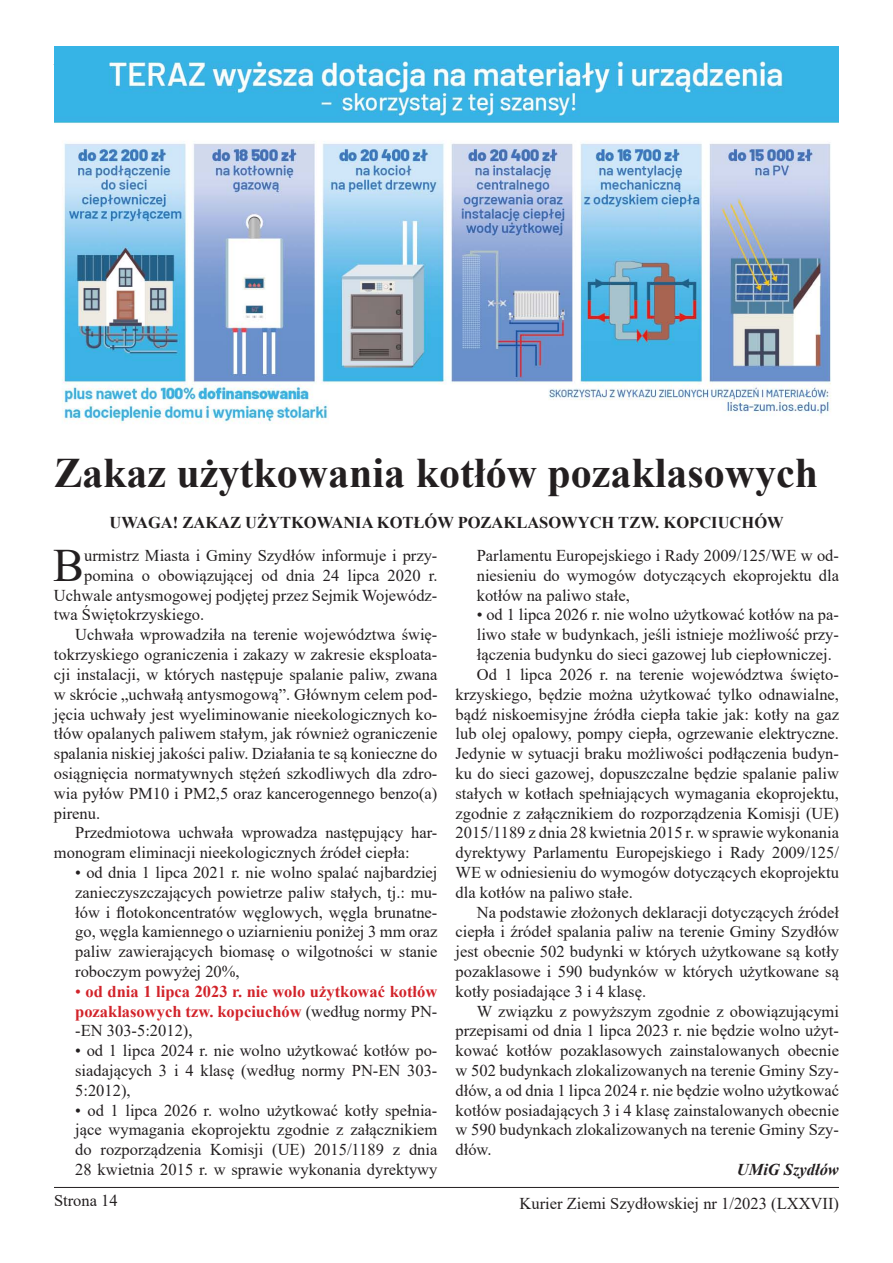
<style>
.page{position:relative;width:893px;height:1263px;background:#fff}
.page>*{position:absolute;margin:0;border:0;box-sizing:border-box;transform-origin:0 0}
.t1{font:46.35px "Times New Roman";color:#231f20}
.t2{font:700 42px "Times New Roman";color:#231f20}
.t3{font:16.5px/19.8px "Times New Roman";color:#231f20;text-align:justify}
.t4{font:700 16.5px/19.8px "Times New Roman";color:#d2232a;text-align:justify}
.t5{font:700 16.5px "Times New Roman";color:#231f20}
.t6{font:italic 700 16.5px "Times New Roman";color:#231f20}
.s1{font-weight:400}
.s2{font-weight:400;color:#231f20}
</style>
<div class="page">
<hr style="left:54px;top:1187px;width:785px;height:1px;background:#231f20">
<img style="left:54px;top:47px;width:785px;height:377px">
<h2 class="t2" style="left:54px;top:443px;width:766px">Zakaz użytkowania kotłów pozaklasowych</h2>
<p class="t5" style="left:110px;top:510px;width:675px">UWAGA! ZAKAZ UŻYTKOWANIA KOTŁÓW POZAKLASOWYCH TZW. KOPCIUCHÓW</p>
<h1 class="t1" style="left:53px;top:533px;width:32px">B</h1>
<p class="t3" style="left:84px;top:545px;width:355px">urmistrz Miasta i Gminy Szydłów informuje i przy-</p>
<p class="t3" style="left:84px;top:565px;width:355px">pomina o obowiązującej od dnia 24 lipca 2020 r.</p>
<p class="t3" style="left:54px;top:585px;width:385px">Uchwale antysmogowej podjętej przez Sejmik Wojewódz-</p>
<p class="t3" style="left:54px;top:604px;width:152px">twa Świętokrzyskiego.</p>
<p class="t3" style="left:75px;top:624px;width:364px">Uchwała wprowadziła na terenie województwa świę-</p>
<p class="t3" style="left:54px;top:644px;width:385px">tokrzyskiego ograniczenia i zakazy w zakresie eksploata-</p>
<p class="t3" style="left:54px;top:664px;width:385px">cji instalacji, w których następuje spalanie paliw, zwana</p>
<p class="t3" style="left:54px;top:684px;width:385px">w skrócie „uchwałą antysmogową”. Głównym celem pod-</p>
<p class="t3" style="left:54px;top:703px;width:385px">jęcia uchwały jest wyeliminowanie nieekologicznych ko-</p>
<p class="t3" style="left:54px;top:723px;width:385px">tłów opalanych paliwem stałym, jak również ograniczenie</p>
<p class="t3" style="left:54px;top:743px;width:385px">spalania niskiej jakości paliw. Działania te są konieczne do</p>
<p class="t3" style="left:54px;top:763px;width:385px">osiągnięcia normatywnych stężeń szkodliwych dla zdro-</p>
<p class="t3" style="left:54px;top:783px;width:385px">wia pyłów PM10 i PM2,5 oraz kancerogennego benzo(a)</p>
<p class="t3" style="left:54px;top:802px;width:48px">pirenu.</p>
<p class="t3" style="left:75px;top:822px;width:364px">Przedmiotowa uchwała wprowadza następujący har-</p>
<p class="t3" style="left:54px;top:842px;width:357px">monogram eliminacji nieekologicznych źródeł ciepła:</p>
<p class="t3" style="left:75px;top:862px;width:364px">• od dnia 1 lipca 2021 r. nie wolno spalać najbardziej zanieczyszczających powietrze paliw stałych, tj.: mu&shy;łów i flotokoncentratów węglowych, węgla brunatne&shy;go, węgla kamiennego o uziarnieniu poniżej 3 mm oraz paliw zawierających biomasę o wilgotności w stanie roboczym powyżej 20%,</p>
<p class="t4" style="left:75px;top:981px;width:364px"><span class="s1">•</span> od dnia 1 lipca 2023 r. nie wolo użytkować kotłów pozaklasowych tzw. kopciuchów <span class="s2">(według normy PN--EN 303-5:2012),</span></p>
<p class="t3" style="left:75px;top:1040px;width:364px">• od 1 lipca 2024 r. nie wolno użytkować kotłów po&shy;siadających 3 i 4 klasę (według normy PN-EN 303- 5:2012),</p>
<p class="t3" style="left:75px;top:1099px;width:364px">• od 1 lipca 2026 r. wolno użytkować kotły spełnia&shy;jące wymagania ekoprojektu zgodnie z załącznikiem do rozporządzenia Komisji (UE) 2015/1189 z dnia 28 kwietnia 2015 r. w sprawie wykonania dyrektywy</p>
<p class="t3" style="left:477px;top:545px;width:364px">Parlamentu Europejskiego i Rady 2009/125/WE w od&shy;niesieniu do wymogów dotyczących ekoprojektu dla kotłów na paliwo stałe,</p>
<p class="t3" style="left:477px;top:604px;width:364px">• od 1 lipca 2026 r. nie wolno użytkować kotłów na pa-</p>
<p class="t3" style="left:477px;top:624px;width:364px">liwo stałe w budynkach, jeśli istnieje możliwość przy-</p>
<p class="t3" style="left:477px;top:644px;width:357px">łączenia budynku do sieci gazowej lub ciepłowniczej.</p>
<p class="t3" style="left:477px;top:664px;width:364px">Od 1 lipca 2026 r. na terenie województwa święto-</p>
<p class="t3" style="left:455px;top:684px;width:385px">krzyskiego, będzie można użytkować tylko odnawialne,</p>
<p class="t3" style="left:455px;top:703px;width:385px">bądź niskoemisyjne źródła ciepła takie jak: kotły na gaz</p>
<p class="t3" style="left:455px;top:723px;width:385px">lub olej opalowy, pompy ciepła, ogrzewanie elektryczne.</p>
<p class="t3" style="left:455px;top:743px;width:385px">Jedynie w sytuacji braku możliwości podłączenia budyn-</p>
<p class="t3" style="left:455px;top:763px;width:385px">ku do sieci gazowej, dopuszczalne będzie spalanie paliw</p>
<p class="t3" style="left:455px;top:783px;width:385px">stałych w kotłach spełniających wymagania ekoprojektu,</p>
<p class="t3" style="left:455px;top:802px;width:385px">zgodnie z załącznikiem do rozporządzenia Komisji (UE)</p>
<p class="t3" style="left:455px;top:822px;width:385px">2015/1189 z dnia 28 kwietnia 2015 r. w sprawie wykonania</p>
<p class="t3" style="left:455px;top:842px;width:385px">dyrektywy Parlamentu Europejskiego i Rady 2009/125/</p>
<p class="t3" style="left:455px;top:862px;width:385px">WE w odniesieniu do wymogów dotyczących ekoprojektu</p>
<p class="t3" style="left:455px;top:882px;width:179px">dla kotłów na paliwo stałe.</p>
<p class="t3" style="left:477px;top:901px;width:364px">Na podstawie złożonych deklaracji dotyczących źródeł</p>
<p class="t3" style="left:455px;top:921px;width:385px">ciepła i źródeł spalania paliw na terenie Gminy Szydłów</p>
<p class="t3" style="left:455px;top:941px;width:385px">jest obecnie 502 budynki w których użytkowane są kotły</p>
<p class="t3" style="left:455px;top:961px;width:385px">pozaklasowe i 590 budynków w których użytkowane są</p>
<p class="t3" style="left:455px;top:981px;width:192px">kotły posiadające 3 i 4 klasę.</p>
<p class="t3" style="left:477px;top:1000px;width:364px">W związku z powyższym zgodnie z obowiązującymi</p>
<p class="t3" style="left:455px;top:1020px;width:385px">przepisami od dnia 1 lipca 2023 r. nie będzie wolno użyt-</p>
<p class="t3" style="left:455px;top:1040px;width:385px">kować kotłów pozaklasowych zainstalowanych obecnie</p>
<p class="t3" style="left:455px;top:1060px;width:385px">w 502 budynkach zlokalizowanych na terenie Gminy Szy-</p>
<p class="t3" style="left:455px;top:1080px;width:385px">dłów, a od dnia 1 lipca 2024 r. nie będzie wolno użytkować</p>
<p class="t3" style="left:455px;top:1099px;width:385px">kotłów posiadających 3 i 4 klasę zainstalowanych obecnie</p>
<p class="t3" style="left:455px;top:1119px;width:385px">w 590 budynkach zlokalizowanych na terenie Gminy Szy-</p>
<p class="t3" style="left:455px;top:1139px;width:38px">dłów.</p>
<p class="t6" style="left:737px;top:1158px;width:104px">UMiG Szydłów</p>
<p class="t3" style="left:54px;top:1190px;width:65px">Strona 14</p>
<p class="t3" style="left:520px;top:1193px;width:321px">Kurier Ziemi Szydłowskiej nr 1/2023 (LXXVII)</p>
</div>
